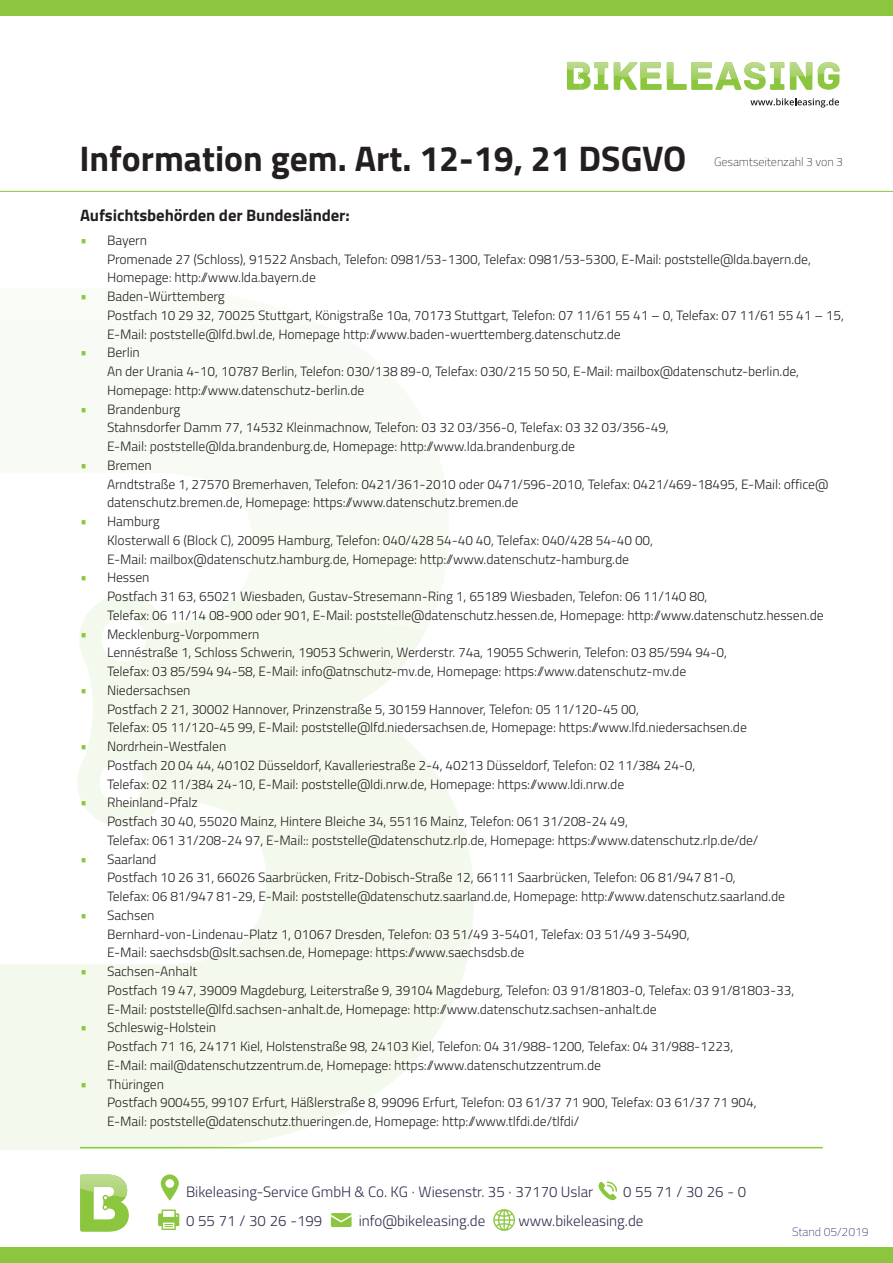
<style>
.page{position:relative;width:893px;height:1263px;background:#fff}
.page>*{position:absolute;margin:0;border:0;box-sizing:border-box;transform-origin:0 0}
.t1{font:700 35.55px "Titillium";color:#231f20}
.t2{font:700 16.5px "Titillium";color:#231f20}
.t3{font:300 15px "Titillium";color:#302e4a}
.t4{font:300 13.5px/18.8px "Titillium";color:#231f20}
.t5{font:100 12px "Titillium";color:#231f20}
.t6{font:100 12px "Titillium";color:#252161}
.s1{font-size:15px;color:#8bc63e}
</style>
<div class="page">
<svg style="left:0;top:595px;width:474px;height:555px;fill:#f4f9ed"></svg>
<svg style="left:166px;top:595px;width:33px;height:35px"></svg>
<img style="left:199px;top:363px;width:250px;height:267px">
<div style="left:0;top:0;width:893px;height:16px;background:#8bc63e"></div>
<div style="left:0;top:1247px;width:893px;height:16px;background:#8bc63e"></div>
<hr style="left:0;top:191px;width:893px;height:1px;background:#8bc63e">
<hr style="left:80px;top:1147px;width:743px;height:1px;background:#8bc63e">
<svg style="left:80px;top:1188px;width:49px;height:44px"></svg>
<img style="left:80px;top:1174px;width:47px;height:23px">
<svg style="left:331px;top:1213px;width:21px;height:14px"></svg>
<svg style="left:598px;top:1181px;width:19px;height:19px"></svg>
<svg style="left:161px;top:1174px;width:18px;height:26px"></svg>
<svg style="left:158px;top:1209px;width:21px;height:21px"></svg>
<svg style="left:493px;top:1209px;width:22px;height:22px"></svg>
<svg style="left:750px;top:98px;width:89px;height:10px"></svg>
<svg style="left:614px;top:62px;width:170px;height:28px"></svg>
<img style="left:770px;top:62px;width:14px;height:16px">
<svg style="left:790px;top:62px;width:22px;height:28px"></svg>
<img style="left:790px;top:62px;width:14px;height:15px">
<svg style="left:818px;top:74px;width:21px;height:16px"></svg>
<img style="left:818px;top:62px;width:21px;height:12px">
<svg style="left:567px;top:62px;width:41px;height:28px"></svg>
<img style="left:567px;top:62px;width:23px;height:11px">
<h1 class="t1" style="left:79px;top:131px;width:609px">Information gem. Art. 12-19, 21 DSGVO</h1>
<p class="t2" style="left:80px;top:202px;width:271px">Aufsichtsbehörden der Bundesländer:</p>
<p class="t4" style="left:107px;top:230px;width:706px;text-indent:-27px"><span class="s1">•</span> Bayern<br>Promenade 27 (Schloss), 91522 Ansbach, Telefon: 0981/53-1300, Telefax: 0981/53-5300, E-Mail: poststelle@lda.bayern.de,<br>Homepage: http://www.lda.bayern.de</p>
<p class="t4" style="left:107px;top:286px;width:739px;text-indent:-27px"><span class="s1">•</span> Baden-Württemberg<br>Postfach 10 29 32, 70025 Stuttgart, Königstraße 10a, 70173 Stuttgart, Telefon: 07 11/61 55 41 – 0, Telefax: 07 11/61 55 41 – 15,<br>E-Mail: poststelle@lfd.bwl.de, Homepage http://www.baden-wuerttemberg.datenschutz.de</p>
<p class="t4" style="left:107px;top:342px;width:694px;text-indent:-27px"><span class="s1">•</span> Berlin<br>An der Urania 4-10, 10787 Berlin, Telefon: 030/138 89-0, Telefax: 030/215 50 50, E-Mail: mailbox@datenschutz-berlin.de,<br>Homepage: http://www.datenschutz-berlin.de</p>
<p class="t4" style="left:107px;top:399px;width:564px;text-indent:-27px"><span class="s1">•</span> Brandenburg<br>Stahnsdorfer Damm 77, 14532 Kleinmachnow, Telefon: 03 32 03/356-0, Telefax: 03 32 03/356-49,<br>E-Mail: poststelle@lda.brandenburg.de, Homepage: http://www.lda.brandenburg.de</p>
<p class="t4" style="left:107px;top:455px;width:723px;text-indent:-27px"><span class="s1">•</span> Bremen<br>Arndtstraße 1, 27570 Bremerhaven, Telefon: 0421/361-2010 oder 0471/596-2010, Telefax: 0421/469-18495, E-Mail: office@ datenschutz.bremen.de, Homepage: https://www.datenschutz.bremen.de</p>
<p class="t4" style="left:107px;top:511px;width:548px;text-indent:-27px"><span class="s1">•</span> Hamburg<br>Klosterwall 6 (Block C), 20095 Hamburg, Telefon: 040/428 54-40 40, Telefax: 040/428 54-40 00,<br>E-Mail: mailbox@datenschutz.hamburg.de, Homepage: http://www.datenschutz-hamburg.de</p>
<p class="t4" style="left:107px;top:567px;width:718px;text-indent:-27px"><span class="s1">•</span> Hessen<br>Postfach 31 63, 65021 Wiesbaden, Gustav-Stresemann-Ring 1, 65189 Wiesbaden, Telefon: 06 11/140 80,<br>Telefax: 06 11/14 08-900 oder 901, E-Mail: poststelle@datenschutz.hessen.de, Homepage: http://www.datenschutz.hessen.de</p>
<p class="t4" style="left:107px;top:624px;width:622px;text-indent:-27px"><span class="s1">•</span> Mecklenburg-Vorpommern<br>Lennéstraße 1, Schloss Schwerin, 19053 Schwerin, Werderstr. 74a, 19055 Schwerin, Telefon: 03 85/594 94-0,<br>Telefax: 03 85/594 94-58, E-Mail: info@atnschutz-mv.de, Homepage: https://www.datenschutz-mv.de</p>
<p class="t4" style="left:107px;top:680px;width:642px;text-indent:-27px"><span class="s1">•</span> Niedersachsen<br>Postfach 2 21, 30002 Hannover, Prinzenstraße 5, 30159 Hannover, Telefon: 05 11/120-45 00,<br>Telefax: 05 11/120-45 99, E-Mail: poststelle@lfd.niedersachsen.de, Homepage: https://www.lfd.niedersachsen.de</p>
<p class="t4" style="left:107px;top:736px;width:590px;text-indent:-27px"><span class="s1">•</span> Nordrhein-Westfalen<br>Postfach 20 04 44, 40102 Düsseldorf, Kavalleriestraße 2-4, 40213 Düsseldorf, Telefon: 02 11/384 24-0,<br>Telefax: 02 11/384 24-10, E-Mail: poststelle@ldi.nrw.de, Homepage: https://www.ldi.nrw.de</p>
<p class="t4" style="left:107px;top:792px;width:653px;text-indent:-27px"><span class="s1">•</span> Rheinland-Pfalz<br>Postfach 30 40, 55020 Mainz, Hintere Bleiche 34, 55116 Mainz, Telefon: 061 31/208-24 49,<br>Telefax: 061 31/208-24 97, E-Mail:: poststelle@datenschutz.rlp.de, Homepage: https://www.datenschutz.rlp.de/de/</p>
<p class="t4" style="left:107px;top:849px;width:680px;text-indent:-27px"><span class="s1">•</span> Saarland<br>Postfach 10 26 31, 66026 Saarbrücken, Fritz-Dobisch-Straße 12, 66111 Saarbrücken, Telefon: 06 81/947 81-0,<br>Telefax: 06 81/947 81-29, E-Mail: poststelle@datenschutz.saarland.de, Homepage: http://www.datenschutz.saarland.de</p>
<p class="t4" style="left:107px;top:905px;width:584px;text-indent:-27px"><span class="s1">•</span> Sachsen<br>Bernhard-von-Lindenau-Platz 1, 01067 Dresden, Telefon: 03 51/49 3-5401, Telefax: 03 51/49 3-5490,<br>E-Mail: saechsdsb@slt.sachsen.de, Homepage: https://www.saechsdsb.de</p>
<p class="t4" style="left:107px;top:961px;width:689px;text-indent:-27px"><span class="s1">•</span> Sachsen-Anhalt<br>Postfach 19 47, 39009 Magdeburg, Leiterstraße 9, 39104 Magdeburg, Telefon: 03 91/81803-0, Telefax: 03 91/81803-33,<br>E-Mail: poststelle@lfd.sachsen-anhalt.de, Homepage: http://www.datenschutz.sachsen-anhalt.de</p>
<p class="t4" style="left:107px;top:1017px;width:628px;text-indent:-27px"><span class="s1">•</span> Schleswig-Holstein<br>Postfach 71 16, 24171 Kiel, Holstenstraße 98, 24103 Kiel, Telefon: 04 31/988-1200, Telefax: 04 31/988-1223,<br>E-Mail: mail@datenschutzzentrum.de, Homepage: https://www.datenschutzzentrum.de</p>
<p class="t4" style="left:107px;top:1074px;width:651px;text-indent:-27px"><span class="s1">•</span> Thüringen<br>Postfach 900455, 99107 Erfurt, Häßlerstraße 8, 99096 Erfurt, Telefon: 03 61/37 71 900, Telefax: 03 61/37 71 904,<br>E-Mail: poststelle@datenschutz.thueringen.de, Homepage: http://www.tlfdi.de/tlfdi/</p>
<p class="t5" style="left:714px;top:153px;width:131px">Gesamtseitenzahl 3 von 3</p>
<p class="t3" style="left:186px;top:1181px;width:409px">Bikeleasing-Service GmbH &amp; Co. KG · Wiesenstr. 35 · 37170 Uslar</p>
<p class="t3" style="left:623px;top:1181px;width:125px">0 55 71 / 30 26 - 0</p>
<p class="t3" style="left:186px;top:1209px;width:138px">0 55 71 / 30 26 -199</p>
<p class="t3" style="left:359px;top:1209px;width:128px">info@bikeleasing.de</p>
<p class="t3" style="left:518px;top:1209px;width:127px">www.bikeleasing.de</p>
<p class="t6" style="left:792px;top:1223px;width:78px">Stand 05/2019</p>
</div>
